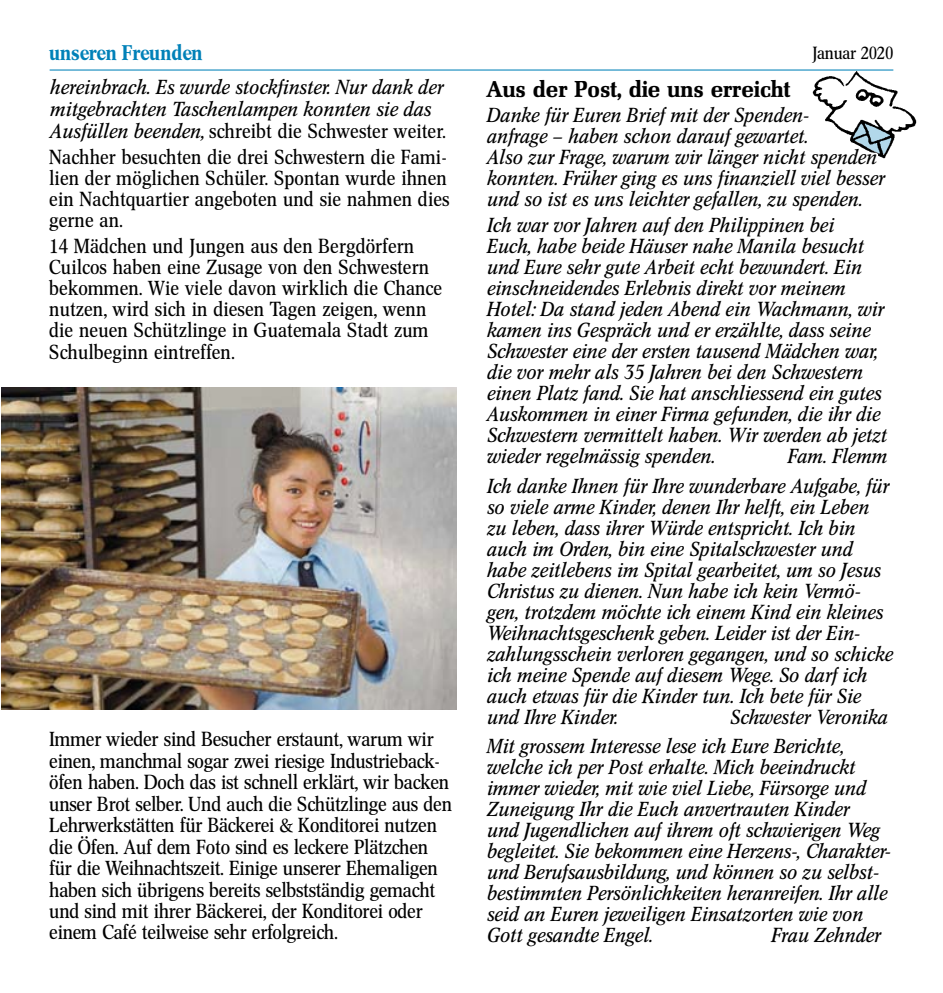
<style>
.page{position:relative;width:943px;height:993px;background:#fff}
.page>*{position:absolute;margin:0;border:0;box-sizing:border-box;transform-origin:0 0}
.t1{font:22.75px "Mel Bol";color:#000}
.t2{font:21px "Cnn Med";color:#0081b8}
.t3{font:20.12px/21px "Cnn Ita";letter-spacing:.015em;color:#000;scale:1.05 1}
.t4{font:20.12px/21.3px "Cnn Reg";color:#000;scale:1.05 1}
.t5{font:17.5px "Cnn Reg";color:#000;scale:1.05 1}
.s1{font-family:"Cnn Ita"}
</style>
<div class="page">
<hr style="left:50px;top:69px;width:843px;height:1px;background:#0081b8">
<img style="left:1px;top:387px;width:455px;height:322px">
<img style="left:812px;top:69px;width:104px;height:63px">
<svg style="left:812px;top:89px;width:85px;height:70px"></svg>
<p class="t2" style="left:50px;top:40px;width:155px">unseren Freunden</p>
<p class="t5" style="left:812px;top:43px;width:78px">Januar 2020</p>
<p class="t1" style="left:486px;top:76px;width:305px">Aus der Post, die uns erreicht</p>
<p class="t3" style="left:486px;top:105px;width:380px">Danke für Euren Brief mit der Spenden-<br>anfrage – haben schon darauf gewartet.<br>Also zur Frage, warum wir länger nicht spenden konnten. Früher ging es uns finanziell viel besser und so ist es uns leichter gefallen, zu spenden.</p>
<p class="t3" style="left:486px;top:215px;width:382px">Ich war vor Jahren auf den Philippinen bei<br>Euch, habe beide Häuser nahe Manila besucht und Eure sehr gute Arbeit echt bewundert. Ein einschneidendes Erlebnis direkt vor meinem Hotel: Da stand jeden Abend ein Wachmann, wir kamen ins Gespräch und er erzählte, dass seine Schwester eine der ersten tausend Mädchen war, die vor mehr als 35 Jahren bei den Schwestern einen Platz fand. Sie hat anschliessend ein gutes Auskommen in einer Firma gefunden, die ihr die Schwestern vermittelt haben. Wir werden ab jetzt wieder regelmässig spenden.</p>
<p class="t3" style="left:50px;top:77px;width:375px;line-height:21.9px">hereinbrach. Es wurde stockfinster. Nur dank der mitgebrachten Taschenlampen konnten sie das</p>
<p class="t4" style="left:50px;top:118px;width:380px;line-height:25.9px"><span class="s1">Ausfüllen beenden,</span> schreibt die Schwester weiter.<br>Nachher besuchten die drei Schwestern die Fami-</p>
<p class="t4" style="left:50px;top:168px;width:382px">lien der möglichen Schüler. Spontan wurde ihnen ein Nachtquartier angeboten und sie nahmen dies gerne an.</p>
<p class="t4" style="left:50px;top:235px;width:375px">14 Mädchen und Jungen aus den Bergdörfern Cuilcos haben eine Zusage von den Schwestern bekommen. Wie viele davon wirklich die Chance nutzen, wird sich in diesen Tagen zeigen, wenn die neuen Schützlinge in Guatemala Stadt zum Schulbeginn eintreffen.</p>
<p class="t3" style="left:486px;top:441px;width:384px;line-height:29.8px;text-align:right">Fam. Flemm<br>Ich danke Ihnen für Ihre wunderbare Aufgabe, für</p>
<p class="t3" style="left:486px;top:496px;width:388px">so viele arme Kinder, denen Ihr helft, ein Leben zu leben, dass ihrer Würde entspricht. Ich bin auch im Orden, bin eine Spitalschwester und habe zeitlebens im Spital gearbeitet, um so Jesus Christus zu dienen. Nun habe ich kein Vermö&shy;gen, trotzdem möchte ich einem Kind ein kleines Weihnachtsgeschenk geben. Leider ist der Ein&shy;zahlungsschein verloren gegangen, und so schicke ich meine Spende auf diesem Wege. So darf ich auch etwas für die Kinder tun. Ich bete für Sie und Ihre Kinder.</p>
<p class="t3" style="left:486px;top:703px;width:383px;line-height:28.5px;text-indent:243px">Schwester Veronika<br>Mit grossem Interesse lese ich Eure Berichte,</p>
<p class="t3" style="left:486px;top:756px;width:386px">welche ich per Post erhalte. Mich beeindruckt immer wieder, mit wie viel Liebe, Fürsorge und Zuneigung Ihr die Euch anvertrauten Kinder<br>und Jugendlichen auf ihrem oft schwierigen Weg begleitet. Sie bekommen eine Herzens-, Charakter&shy;und Berufsausbildung, und können so zu selbst&shy;bestimmten Persönlichkeiten heranreifen. Ihr alle seid an Euren jeweiligen Einsatzorten wie von Gott gesandte Engel.</p>
<p class="t4" style="left:50px;top:728px;width:385px">Immer wieder sind Besucher erstaunt, warum wir einen, manchmal sogar zwei riesige Industrieback&shy;öfen haben. Doch das ist schnell erklärt, wir backen unser Brot selber. Und auch die Schützlinge aus den Lehrwerkstätten für Bäckerei &amp; Konditorei nutzen die Öfen. Auf dem Foto sind es leckere Plätzchen für die Weihnachtszeit. Einige unserer Ehemaligen haben sich übrigens bereits selbstständig gemacht und sind mit ihrer Bäckerei, der Konditorei oder einem Café teilweise sehr erfolgreich.</p>
<p class="t3" style="left:771px;top:924px;width:105px">Frau Zehnder</p>
</div>
